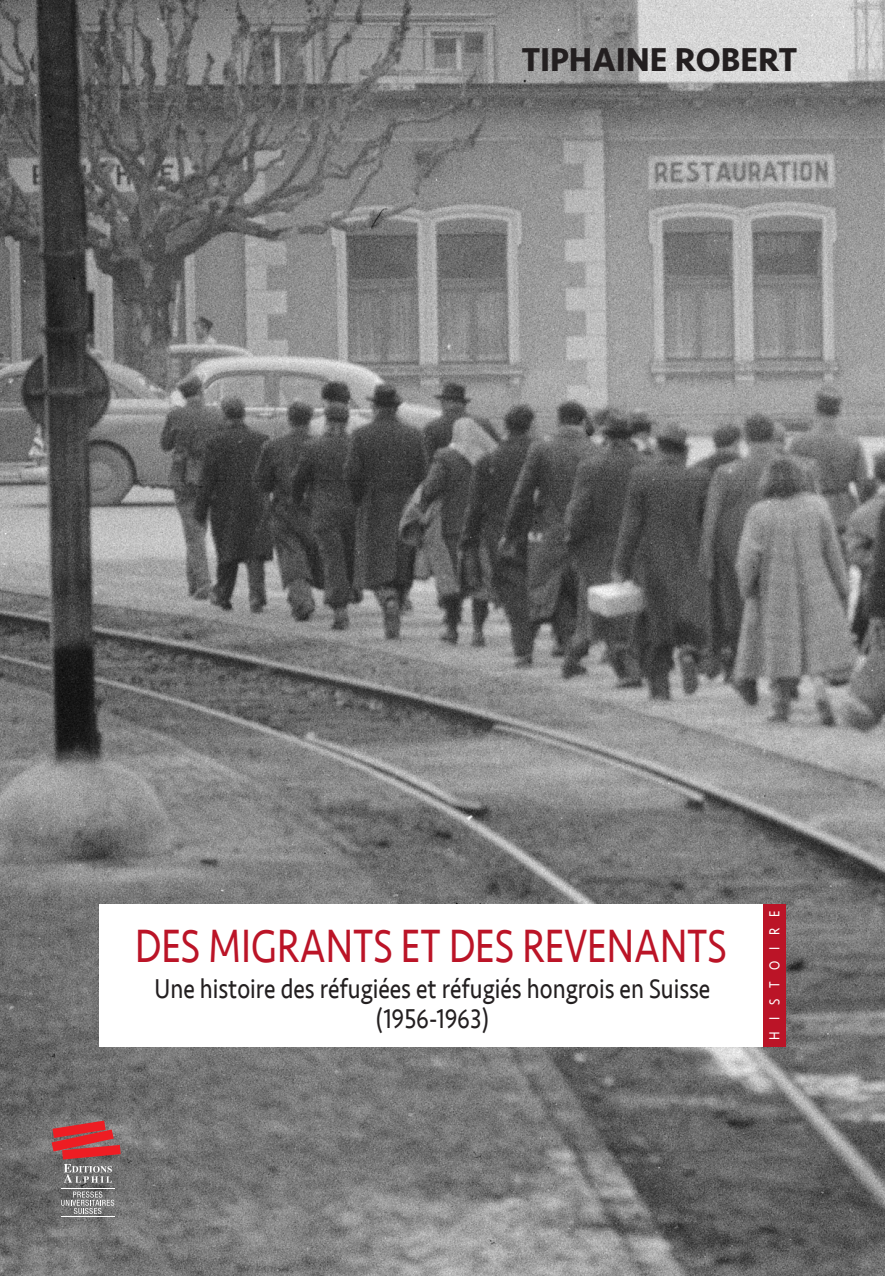
<style>
.page{position:relative;width:885px;height:1276px;background:#fff}
.page>*{position:absolute;margin:0;border:0;box-sizing:border-box;transform-origin:0 0}
.t1{font:48px "Seravek";color:#bb1427;scale:.8 1}
.t2{font:700 34px "Seravek";color:#231f20}
.t3{font:28px/30px "Seravek";color:#231f20;text-align:center;scale:.84 1}
.t4{font:15px "Seravek";letter-spacing:.91em;color:#fff;scale:.83 1}
</style>
<div class="page">
<img style="left:0;top:0;width:884px;height:1276px">
<div style="left:99px;top:904px;width:663px;height:142px;background:#fff"></div>
<div style="left:762px;top:904px;width:23px;height:142px;background:#bb1427"></div>
<svg style="left:52px;top:1120px;width:69px;height:62px;background:#a6585a"></svg>
<svg style="left:61px;top:1191px;width:53px;height:23px"></svg>
<hr style="left:61px;top:1188px;width:53px;height:1px;background:#fff">
<hr style="left:61px;top:1216px;width:53px;height:1px;background:#fff">
<p class="t2" style="left:521px;top:33px;width:277px">TIPHAINE ROBERT</p>
<h1 class="t1" style="left:135px;top:909px;width:741px">DES MIGRANTS ET DES REVENANTS</h1>
<p class="t3" style="left:154px;top:973px;width:663px">Une histoire des réfugiées et réfugiés hongrois en Suisse (1956-1963)</p>
<p class="t4" style="left:762px;top:1040px;width:158px;rotate:-90deg">HISTOIRE</p>
</div>
